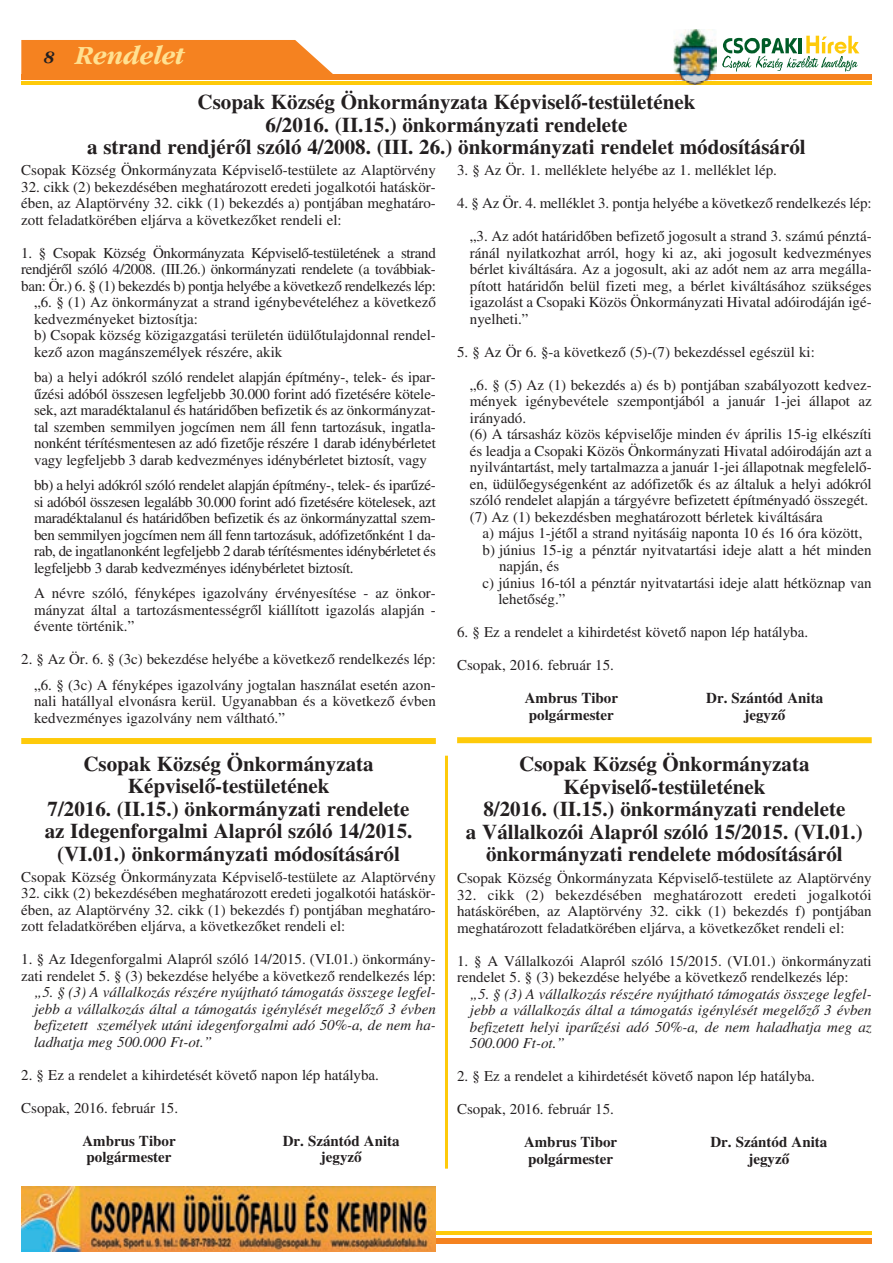
<style>
.page{position:relative;width:893px;height:1263px;background:#fff}
.page>*{position:absolute;margin:0;border:0;box-sizing:border-box;transform-origin:0 0}
.t1{font:italic 27px "Garamond HU Bold";letter-spacing:-.005em;color:#ffe192;scale:.95 1}
.t2{font:21px/22.5px "Hu Times Bold";color:#231f20;text-align:center}
.t3{font:italic 18px "Garamond HU Bold";color:#231f20}
.t4{font:15px/16.5px "Hu Times Roman";color:#231f20;text-align:justify}
.t5{font:15px/16.5px "Hu Times Italic";color:#231f20;text-align:justify}
.t6{font:15px "Hu Times Roman";letter-spacing:-.025em;color:#231f20}
.t7{font:15px "Hu Times Bold";color:#231f20}
</style>
<div class="page">
<hr style="left:21px;top:82px;width:851px;height:3px;background:#feca0a">
<div style="left:21px;top:74px;width:851px;height:5px;background:#f58220"></div>
<div style="left:21px;top:40px;width:312px;height:34px;background:#f58220"></div>
<svg style="left:722px;top:36px;width:137px;height:36px"></svg>
<img style="left:674px;top:29px;width:43px;height:53px">
<img style="left:686px;top:82px;width:18px;height:3px">
<img style="left:674px;top:74px;width:43px;height:5px">
<div style="left:273px;top:1238px;width:599px;height:5px;background:#f58220"></div>
<hr style="left:273px;top:1231px;width:599px;height:3px;background:#feca0a">
<img style="left:21px;top:1186px;width:415px;height:65px">
<div style="left:21px;top:738px;width:415px;height:6px;background:#feca0a"></div>
<hr style="left:445px;top:756px;width:3px;height:412px;background:#feca0a">
<div style="left:457px;top:737px;width:415px;height:6px;background:#feca0a"></div>
<p class="t3" style="left:44px;top:50px;width:12px">8</p>
<h1 class="t1" style="left:76px;top:45px;width:116px">Rendelet</h1>
<h2 class="t2" style="left:87px;top:93px;width:720px">Csopak Község Önkormányzata Képviselõ-testületének<br>6/2016. (II.15.) önkormányzati rendelete<br>a strand rendjérõl szóló 4/2008. (III. 26.) önkormányzati rendelet módosításáról</h2>
<p class="t4" style="left:21px;top:163px;width:416px">Csopak Község Önkormányzata Képviselõ-testülete az Alaptörvény</p>
<p class="t4" style="left:21px;top:180px;width:416px">32. cikk (2) bekezdésében meghatározott eredeti jogalkotói hatáskör&shy;ében, az Alaptörvény 32. cikk (1) bekezdés a) pontjában meghatáro&shy;zott feladatkörében eljárva a következõket rendeli el:</p>
<p class="t6" style="left:21px;top:247px;width:416px">1. § Csopak Község Önkormányzata Képviselõ-testületének a strand</p>
<p class="t6" style="left:21px;top:264px;width:416px">rendjérõl szóló 4/2008. (III.26.) önkormányzati rendelete (a továbbiak-</p>
<p class="t6" style="left:21px;top:280px;width:416px">ban: Ör.) 6. § (1) bekezdés b) pontja helyébe a következõ rendelkezés lép:</p>
<p class="t4" style="left:34px;top:295px;width:403px">„6. § (1) Az önkormányzat a strand igénybevételéhez a következõ</p>
<p class="t4" style="left:34px;top:312px;width:166px">kedvezményeket biztosítja:</p>
<p class="t4" style="left:34px;top:328px;width:403px">b) Csopak község közigazgatási területén üdülõtulajdonnal rendel-</p>
<p class="t4" style="left:34px;top:345px;width:250px">kezõ azon magánszemélyek részére, akik</p>
<p class="t4" style="left:34px;top:370px;width:403px">ba) a helyi adókról szóló rendelet alapján építmény-, telek- és ipar&shy;ûzési adóból összesen legfeljebb 30.000 forint adó fizetésére kötele&shy;sek, azt maradéktalanul és határidõben befizetik és az önkormányzat&shy;tal szemben semmilyen jogcímen nem áll fenn tartozásuk, ingatla&shy;nonként térítésmentesen az adó fizetõje részére 1 darab idénybérletet vagy legfeljebb 3 darab kedvezményes idénybérletet biztosít, vagy</p>
<p class="t4" style="left:34px;top:478px;width:403px">bb) a helyi adókról szóló rendelet alapján építmény-, telek- és iparûzé&shy;si adóból összesen legalább 30.000 forint adó fizetésére kötelesek, azt maradéktalanul és határidõben befizetik és az önkormányzattal szem&shy;ben semmilyen jogcímen nem áll fenn tartozásuk, adófizetõnként 1 da&shy;rab, de ingatlanonként legfeljebb 2 darab térítésmentes idénybérletet és legfeljebb 3 darab kedvezményes idénybérletet biztosít.</p>
<p class="t4" style="left:34px;top:586px;width:403px">A névre szóló, fényképes igazolvány érvényesítése - az önkor&shy;mányzat által a tartozásmentességrõl kiállított igazolás alapján - évente történik.”</p>
<p class="t4" style="left:21px;top:648px;width:416px;line-height:25.5px;text-align:right">2. § Az Ör. 6. § (3c) bekezdése helyébe a következõ rendelkezés lép: „6. § (3c) A fényképes igazolvány jogtalan használat esetén azon-</p>
<p class="t4" style="left:34px;top:694px;width:403px">nali hatállyal elvonásra kerül. Ugyanabban és a következõ évben kedvezményes igazolvány nem váltható.”</p>
<h2 class="t2" style="left:45px;top:755px;width:369px">Csopak Község Önkormányzata Képviselõ-testületének<br>7/2016. (II.15.) önkormányzati rendelete az Idegenforgalmi Alapról szóló 14/2015. (VI.01.) önkormányzati módosításáról</h2>
<p class="t4" style="left:21px;top:870px;width:416px">Csopak Község Önkormányzata Képviselõ-testülete az Alaptörvény</p>
<p class="t4" style="left:21px;top:886px;width:416px">32. cikk (2) bekezdésében meghatározott eredeti jogalkotói hatáskör&shy;ében, az Alaptörvény 32. cikk (1) bekezdés f) pontjában meghatáro&shy;zott feladatkörében eljárva, a következõket rendeli el:</p>
<p class="t4" style="left:21px;top:952px;width:416px">1. § Az Idegenforgalmi Alapról szóló 14/2015. (VI.01.) önkormány&shy;zati rendelet 5. § (3) bekezdése helyébe a következõ rendelkezés lép:</p>
<p class="t5" style="left:34px;top:985px;width:403px">„5. § (3) A vállalkozás részére nyújtható támogatás összege legfel&shy;jebb a vállalkozás által a támogatás igénylését megelõzõ 3 évben befizetett személyek utáni idegenforgalmi adó 50%-a, de nem ha&shy;ladhatja meg 500.000 Ft-ot.”</p>
<p class="t4" style="left:21px;top:1068px;width:359px">2. § Ez a rendelet a kihirdetését követõ napon lép hatályba.</p>
<p class="t4" style="left:21px;top:1101px;width:158px">Csopak, 2016. február 15.</p>
<p class="t7" style="left:82px;top:1135px;width:95px">Ambrus Tibor</p>
<p class="t7" style="left:283px;top:1135px;width:118px">Dr. Szántód Anita</p>
<p class="t7" style="left:87px;top:1152px;width:86px">polgármester</p>
<p class="t7" style="left:321px;top:1152px;width:42px">jegyzõ</p>
<p class="t4" style="left:457px;top:163px;width:321px">3. § Az Ör. 1. melléklete helyébe az 1. melléklet lép.</p>
<p class="t4" style="left:457px;top:196px;width:416px">4. § Az Ör. 4. melléklet 3. pontja helyébe a következõ rendelkezés lép:</p>
<p class="t4" style="left:470px;top:229px;width:403px">„3. Az adót határidõben befizetõ jogosult a strand 3. számú pénztá&shy;ránál nyilatkozhat arról, hogy ki az, aki jogosult kedvezményes bérlet kiváltására. Az a jogosult, aki az adót nem az arra megálla&shy;pított határidõn belül fizeti meg, a bérlet kiváltásához szükséges igazolást a Csopaki Közös Önkormányzati Hivatal adóirodáján igé&shy;nyelheti.”</p>
<p class="t4" style="left:457px;top:345px;width:359px">5. § Az Ör 6. §-a következõ (5)-(7) bekezdéssel egészül ki:</p>
<p class="t4" style="left:470px;top:378px;width:403px;text-align:left">„6. § (5) Az (1) bekezdés a) és b) pontjában szabályozott kedvez&shy;mények igénybevétele szempontjából a január 1-jei állapot az irányadó.<br>(6) A társasház közös képviselõje minden év április 15-ig elkészíti és leadja a Csopaki Közös Önkormányzati Hivatal adóirodáján azt a nyilvántartást, mely tartalmazza a január 1-jei állapotnak megfelelõ&shy;en, üdülõegységenként az adófizetõk és az általuk a helyi adókról szóló rendelet alapján a tárgyévre befizetett építményadó összegét. (7) Az (1) bekezdésben meghatározott bérletek kiváltására</p>
<p class="t4" style="left:483px;top:526px;width:381px">a) május 1-jétõl a strand nyitásáig naponta 10 és 16 óra között,</p>
<p class="t4" style="left:483px;top:543px;width:391px">b) június 15-ig a pénztár nyitvatartási ideje alatt a hét minden</p>
<p class="t4" style="left:499px;top:559px;width:62px">napján, és</p>
<p class="t4" style="left:483px;top:576px;width:391px">c) június 16-tól a pénztár nyitvatartási ideje alatt hétköznap van</p>
<p class="t4" style="left:498px;top:592px;width:69px">lehetõség.”</p>
<p class="t4" style="left:457px;top:617px;width:353px;line-height:33px">6. § Ez a rendelet a kihirdetést követõ napon lép hatályba.<br>Csopak, 2016. február 15.</p>
<p class="t7" style="left:525px;top:693px;width:95px">Ambrus Tibor</p>
<p class="t7" style="left:706px;top:693px;width:118px">Dr. Szántód Anita</p>
<p class="t7" style="left:529px;top:709px;width:86px">polgármester</p>
<p class="t7" style="left:744px;top:709px;width:42px">jegyzõ</p>
<h2 class="t2" style="left:466px;top:755px;width:398px">Csopak Község Önkormányzata Képviselõ-testületének<br>8/2016. (II.15.) önkormányzati rendelete<br>a Vállalkozói Alapról szóló 15/2015. (VI.01.) önkormányzati rendelete módosításáról</h2>
<p class="t4" style="left:457px;top:871px;width:416px">Csopak Község Önkormányzata Képviselõ-testülete az Alaptörvény</p>
<p class="t4" style="left:457px;top:888px;width:416px">32. cikk (2) bekezdésében meghatározott eredeti jogalkotói hatáskörében, az Alaptörvény 32. cikk (1) bekezdés f) pontjában meghatározott feladatkörében eljárva, a következõket rendeli el:</p>
<p class="t4" style="left:457px;top:954px;width:416px">1. § A Vállalkozói Alapról szóló 15/2015. (VI.01.) önkormányzati rendelet 5. § (3) bekezdése helyébe a következõ rendelkezés lép:</p>
<p class="t5" style="left:470px;top:987px;width:403px">„5. § (3) A vállalkozás részére nyújtható támogatás összege legfel&shy;jebb a vállalkozás által a támogatás igénylését megelõzõ 3 évben befizetett helyi iparûzési adó 50%-a, de nem haladhatja meg az 500.000 Ft-ot.”</p>
<p class="t4" style="left:457px;top:1069px;width:359px">2. § Ez a rendelet a kihirdetését követõ napon lép hatályba.</p>
<p class="t4" style="left:457px;top:1102px;width:158px">Csopak, 2016. február 15.</p>
<p class="t7" style="left:524px;top:1137px;width:95px">Ambrus Tibor</p>
<p class="t7" style="left:710px;top:1137px;width:118px">Dr. Szántód Anita</p>
<p class="t7" style="left:528px;top:1153px;width:86px">polgármester</p>
<p class="t7" style="left:748px;top:1153px;width:42px">jegyzõ</p>
</div>
